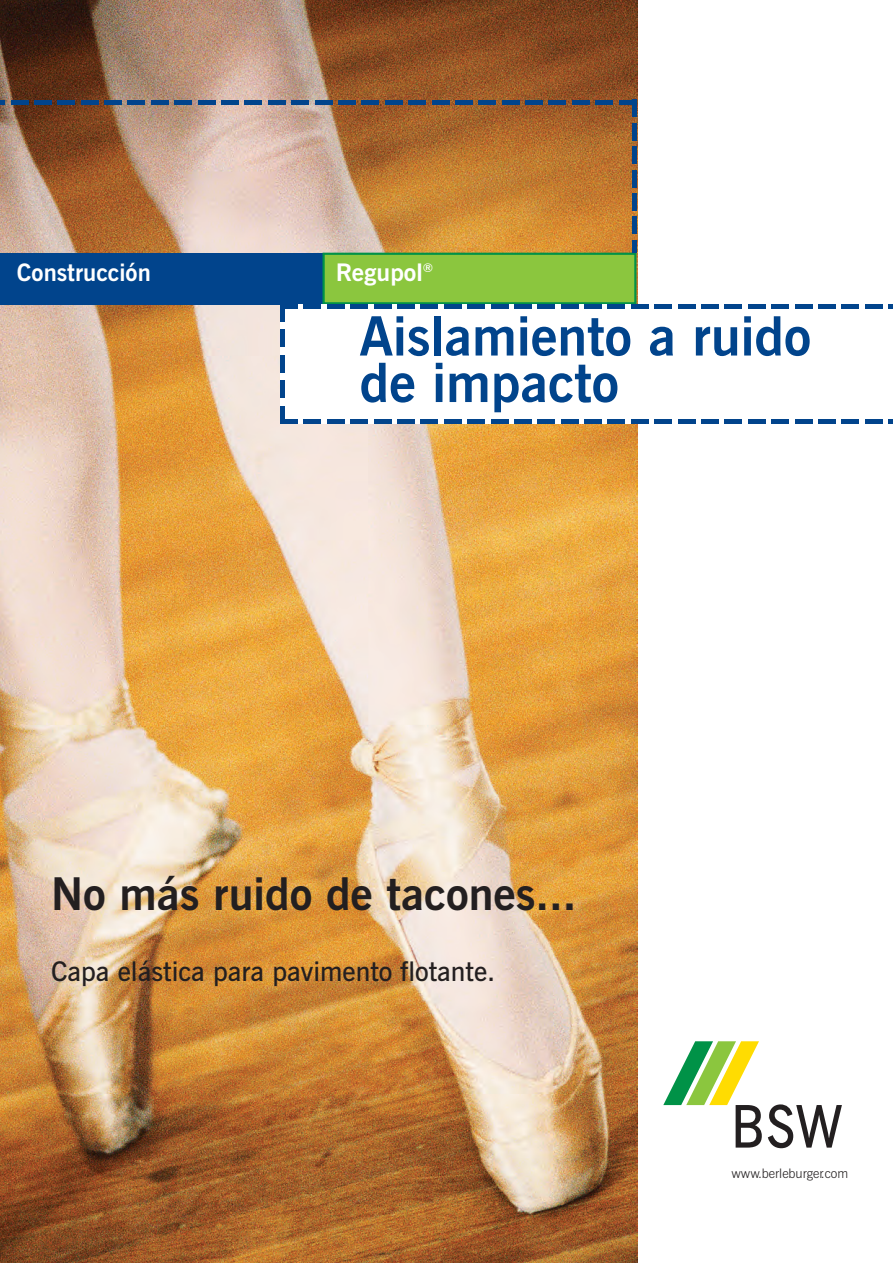
<style>
.page{position:relative;width:893px;height:1263px;background:#fff}
.page>*{position:absolute;margin:0;border:0;box-sizing:border-box;transform-origin:0 0}
.t1{font:700 54px/46.5px "News Gothic BT";color:#01448c}
.t2{font:700 45px "News Gothic BT";color:#231f20}
.t3{font:600 27px "News Gothic BT";color:#231f20}
.t4{font:700 24.15px "News Gothic BT";color:#fff}
.t5{font:700 24px "News Gothic BT";color:#fff}
.t6{font:300 13.2px "News Gothic BT";color:#231f20}
</style>
<div class="page">
<img style="left:0;top:0;width:638px;height:1263px">
<div style="left:0;top:253px;width:323px;height:51px;background:#01448c"></div>
<div style="left:322px;top:253px;width:314px;height:51px;background:#8bc63e;border:2px solid #009247"></div>
<svg style="left:768px;top:1104px;width:74px;height:44px"></svg>
<svg style="left:663px;top:1041px;width:99px;height:106px"></svg>
<hr style="left:0;top:304px;width:1px;height:153px;background:#8bc63e">
<div style="left:280px;top:304px;width:613px;height:119px;background:#fff"></div>
<div style="left:280px;top:330px;width:5px;height:17px;background:#01448c"></div>
<hr style="left:608px;top:304px;width:17px;height:4px;background:#01448c">
<hr style="left:584px;top:304px;width:18px;height:4px;background:#01448c">
<hr style="left:561px;top:304px;width:17px;height:4px;background:#01448c">
<hr style="left:538px;top:304px;width:17px;height:4px;background:#01448c">
<hr style="left:514px;top:304px;width:17px;height:4px;background:#01448c">
<hr style="left:491px;top:304px;width:17px;height:4px;background:#01448c">
<hr style="left:468px;top:304px;width:17px;height:4px;background:#01448c">
<hr style="left:444px;top:304px;width:17px;height:4px;background:#01448c">
<hr style="left:421px;top:304px;width:17px;height:4px;background:#01448c">
<hr style="left:397px;top:304px;width:17px;height:4px;background:#01448c">
<hr style="left:374px;top:304px;width:17px;height:4px;background:#01448c">
<hr style="left:351px;top:304px;width:17px;height:4px;background:#01448c">
<hr style="left:327px;top:304px;width:17px;height:4px;background:#01448c">
<hr style="left:304px;top:304px;width:17px;height:4px;background:#01448c">
<hr style="left:280px;top:304px;width:17px;height:4px;background:#01448c">
<hr style="left:678px;top:419px;width:17px;height:4px;background:#01448c">
<hr style="left:655px;top:419px;width:17px;height:4px;background:#01448c">
<hr style="left:631px;top:419px;width:17px;height:4px;background:#01448c">
<hr style="left:608px;top:419px;width:17px;height:4px;background:#01448c">
<hr style="left:584px;top:419px;width:18px;height:4px;background:#01448c">
<hr style="left:561px;top:419px;width:17px;height:4px;background:#01448c">
<hr style="left:538px;top:419px;width:17px;height:4px;background:#01448c">
<hr style="left:514px;top:419px;width:17px;height:4px;background:#01448c">
<hr style="left:491px;top:419px;width:17px;height:4px;background:#01448c">
<hr style="left:468px;top:419px;width:17px;height:4px;background:#01448c">
<hr style="left:444px;top:419px;width:17px;height:4px;background:#01448c">
<hr style="left:421px;top:419px;width:17px;height:4px;background:#01448c">
<hr style="left:397px;top:419px;width:17px;height:4px;background:#01448c">
<hr style="left:374px;top:419px;width:17px;height:4px;background:#01448c">
<hr style="left:351px;top:419px;width:17px;height:4px;background:#01448c">
<hr style="left:327px;top:419px;width:17px;height:4px;background:#01448c">
<hr style="left:304px;top:419px;width:17px;height:4px;background:#01448c">
<hr style="left:280px;top:419px;width:17px;height:4px;background:#01448c">
<hr style="left:632px;top:240px;width:4px;height:13px;background:#01448c">
<hr style="left:596px;top:100px;width:17px;height:4px;background:#01448c">
<hr style="left:572px;top:100px;width:17px;height:4px;background:#01448c">
<hr style="left:549px;top:100px;width:17px;height:4px;background:#01448c">
<hr style="left:409px;top:100px;width:17px;height:4px;background:#01448c">
<hr style="left:385px;top:100px;width:17px;height:4px;background:#01448c">
<hr style="left:362px;top:100px;width:17px;height:4px;background:#01448c">
<hr style="left:338px;top:100px;width:17px;height:4px;background:#01448c">
<hr style="left:315px;top:100px;width:17px;height:4px;background:#01448c">
<hr style="left:292px;top:100px;width:17px;height:4px;background:#01448c">
<hr style="left:268px;top:100px;width:17px;height:4px;background:#01448c">
<hr style="left:245px;top:100px;width:17px;height:4px;background:#01448c">
<hr style="left:221px;top:100px;width:17px;height:4px;background:#01448c">
<hr style="left:198px;top:100px;width:17px;height:4px;background:#01448c">
<hr style="left:175px;top:100px;width:17px;height:4px;background:#01448c">
<hr style="left:151px;top:100px;width:17px;height:4px;background:#01448c">
<hr style="left:128px;top:100px;width:17px;height:4px;background:#01448c">
<hr style="left:105px;top:100px;width:17px;height:4px;background:#01448c">
<hr style="left:81px;top:100px;width:17px;height:4px;background:#01448c">
<hr style="left:58px;top:100px;width:17px;height:4px;background:#01448c">
<hr style="left:34px;top:100px;width:17px;height:4px;background:#01448c">
<hr style="left:11px;top:100px;width:17px;height:4px;background:#01448c">
<svg style="left:0;top:100px;width:5px;height:4px"></svg>
<hr style="left:526px;top:100px;width:17px;height:4px;background:#01448c">
<hr style="left:502px;top:100px;width:17px;height:4px;background:#01448c">
<hr style="left:479px;top:100px;width:17px;height:4px;background:#01448c">
<hr style="left:455px;top:100px;width:17px;height:4px;background:#01448c">
<hr style="left:432px;top:100px;width:17px;height:4px;background:#01448c">
<hr style="left:632px;top:217px;width:4px;height:17px;background:#01448c">
<hr style="left:632px;top:193px;width:4px;height:17px;background:#01448c">
<hr style="left:632px;top:170px;width:4px;height:17px;background:#01448c">
<hr style="left:632px;top:147px;width:4px;height:17px;background:#01448c">
<hr style="left:632px;top:123px;width:4px;height:17px;background:#01448c">
<hr style="left:632px;top:100px;width:4px;height:17px;background:#01448c">
<hr style="left:619px;top:100px;width:17px;height:4px;background:#01448c">
<div style="left:280px;top:406px;width:5px;height:17px;background:#01448c"></div>
<div style="left:280px;top:381px;width:5px;height:17px;background:#01448c"></div>
<div style="left:280px;top:355px;width:5px;height:17px;background:#01448c"></div>
<div style="left:280px;top:304px;width:5px;height:17px;background:#01448c"></div>
<hr style="left:701px;top:419px;width:17px;height:4px;background:#01448c">
<hr style="left:725px;top:419px;width:17px;height:4px;background:#01448c">
<hr style="left:678px;top:304px;width:17px;height:4px;background:#01448c">
<hr style="left:655px;top:304px;width:17px;height:4px;background:#01448c">
<hr style="left:631px;top:304px;width:17px;height:4px;background:#01448c">
<hr style="left:701px;top:304px;width:17px;height:4px;background:#01448c">
<hr style="left:748px;top:304px;width:17px;height:4px;background:#01448c">
<hr style="left:725px;top:304px;width:17px;height:4px;background:#01448c">
<hr style="left:818px;top:304px;width:17px;height:4px;background:#01448c">
<hr style="left:795px;top:304px;width:17px;height:4px;background:#01448c">
<hr style="left:772px;top:304px;width:17px;height:4px;background:#01448c">
<hr style="left:842px;top:304px;width:17px;height:4px;background:#01448c">
<svg style="left:889px;top:304px;width:4px;height:4px"></svg>
<hr style="left:865px;top:304px;width:17px;height:4px;background:#01448c">
<hr style="left:748px;top:419px;width:17px;height:4px;background:#01448c">
<hr style="left:818px;top:419px;width:17px;height:4px;background:#01448c">
<hr style="left:795px;top:419px;width:17px;height:4px;background:#01448c">
<hr style="left:772px;top:419px;width:17px;height:4px;background:#01448c">
<hr style="left:842px;top:419px;width:17px;height:4px;background:#01448c">
<svg style="left:889px;top:419px;width:4px;height:4px"></svg>
<hr style="left:865px;top:419px;width:17px;height:4px;background:#01448c">
<p class="t5" style="left:17px;top:263px;width:135px">Construcción</p>
<p class="t4" style="left:336px;top:263px;width:99px">Regupol<sup>®</sup></p>
<h1 class="t1" style="left:360px;top:317px;width:453px">Aislamiento a ruido de impacto</h1>
<h2 class="t2" style="left:51px;top:876px;width:527px">No más ruido de tacones...</h2>
<p class="t3" style="left:51px;top:960px;width:446px">Capa elástica para pavimento flotante.</p>
<p class="t6" style="left:731px;top:1168px;width:118px">www.berleburger.com</p>
</div>
